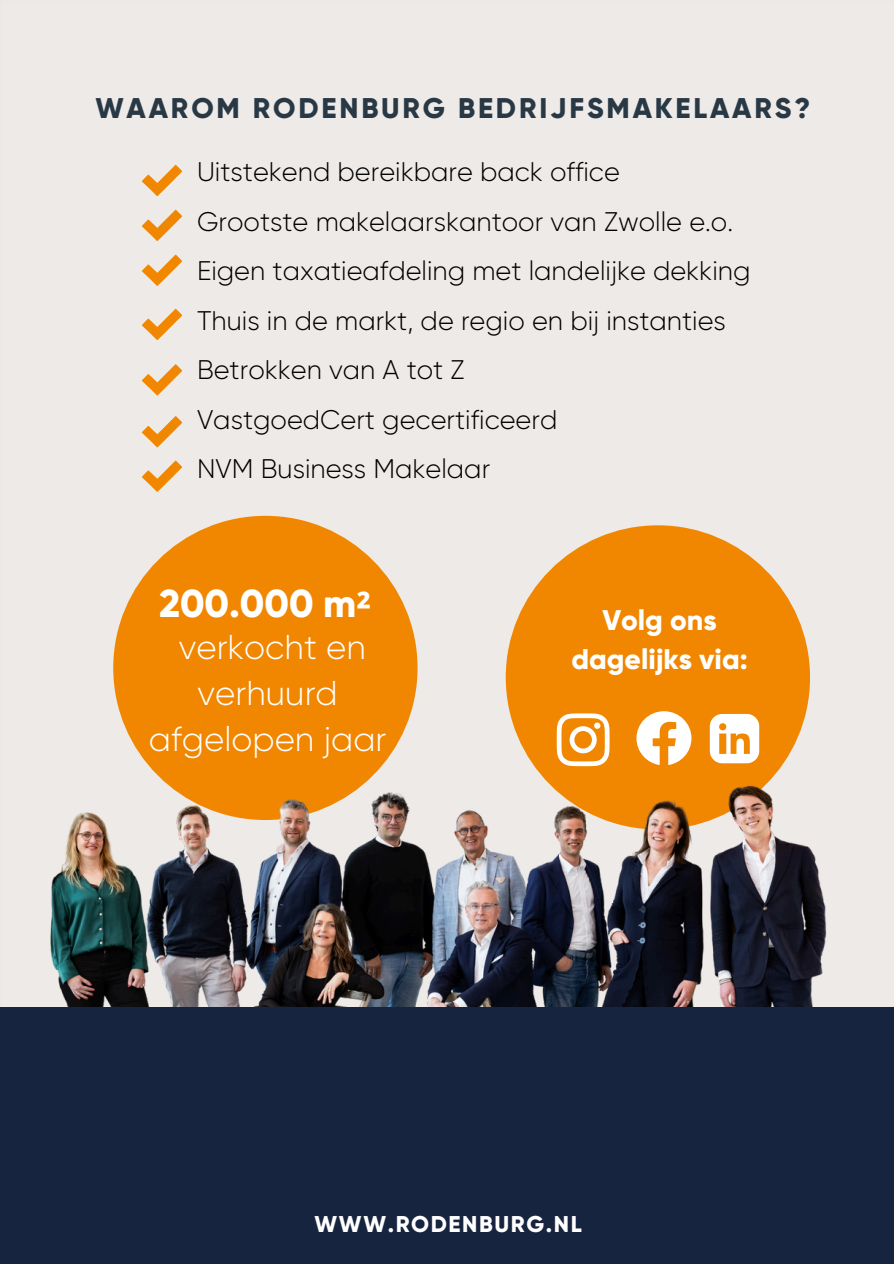
<style>
.page{position:relative;width:894px;height:1264px;background:#fff}
.page>*{position:absolute;margin:0;border:0;box-sizing:border-box;transform-origin:0 0}
.t1{font:800 38.85px "Gilroy";color:#fff}
.t2{font:700 38.85px "Noto Sans";color:#fff}
.t3{font:300 34.35px/46.2px "Gilroy";color:#fff;text-align:center}
.t4{font:800 28.35px "Gilroy";letter-spacing:.1em;color:#283845}
.t5{font:800 28.35px/38.2px "Gilroy";color:#fff;text-align:center}
.t6{font:300 26.85px/49.5px "Gilroy";color:#000}
.t7{font:800 22.8px "Gilroy";letter-spacing:.07em;color:#fff}
</style>
<div class="page">
<div style="left:3px;top:3px;width:890px;height:1259px;background:#edeae8"></div>
<div style="left:113px;top:516px;width:304px;height:304px;background:#f18700;border-radius:50%"></div>
<svg style="left:142px;top:165px;width:40px;height:31px"></svg>
<svg style="left:142px;top:210px;width:40px;height:31px"></svg>
<svg style="left:142px;top:255px;width:40px;height:31px"></svg>
<svg style="left:142px;top:309px;width:40px;height:31px"></svg>
<svg style="left:142px;top:364px;width:40px;height:31px"></svg>
<svg style="left:142px;top:416px;width:40px;height:31px"></svg>
<svg style="left:142px;top:460px;width:40px;height:32px"></svg>
<div style="left:505px;top:525px;width:304px;height:304px;background:#f18700;border-radius:152px"></div>
<svg style="left:636px;top:711px;width:55px;height:54px"></svg>
<svg style="left:556px;top:713px;width:53px;height:53px"></svg>
<div style="left:594px;top:722px;width:6px;height:7px;background:#fff;border-radius:50%"></div>
<svg style="left:709px;top:714px;width:50px;height:49px"></svg>
<img style="left:50px;top:776px;width:777px;height:231px">
<div style="left:0;top:1007px;width:893px;height:256px;background:#172440"></div>
<p class="t4" style="left:95px;top:91px;width:716px">WAAROM RODENBURG BEDRIJFSMAKELAARS?</p>
<h1 class="t6" style="left:197px;top:147px;width:554px">Uitstekend bereikbare back office<br>Grootste makelaarskantoor van Zwolle e.o.<br>Eigen taxatieafdeling met landelijke dekking Thuis in de markt, de regio en bij instanties Betrokken van A tot Z<br>VastgoedCert gecertificeerd<br>NVM Business Makelaar</h1>
<h4 class="t1" style="left:159px;top:580px;width:198px">200.000 m</h4>
<p class="t2" style="left:356px;top:578px;width:16px">²</p>
<h2 class="t3" style="left:149px;top:624px;width:239px">verkocht en verhuurd afgelopen jaar</h2>
<p class="t5" style="left:571px;top:601px;width:178px">Volg ons dagelijks via:</p>
<h5 class="t7" style="left:314px;top:1209px;width:268px">WWW.RODENBURG.NL</h5>
</div>
